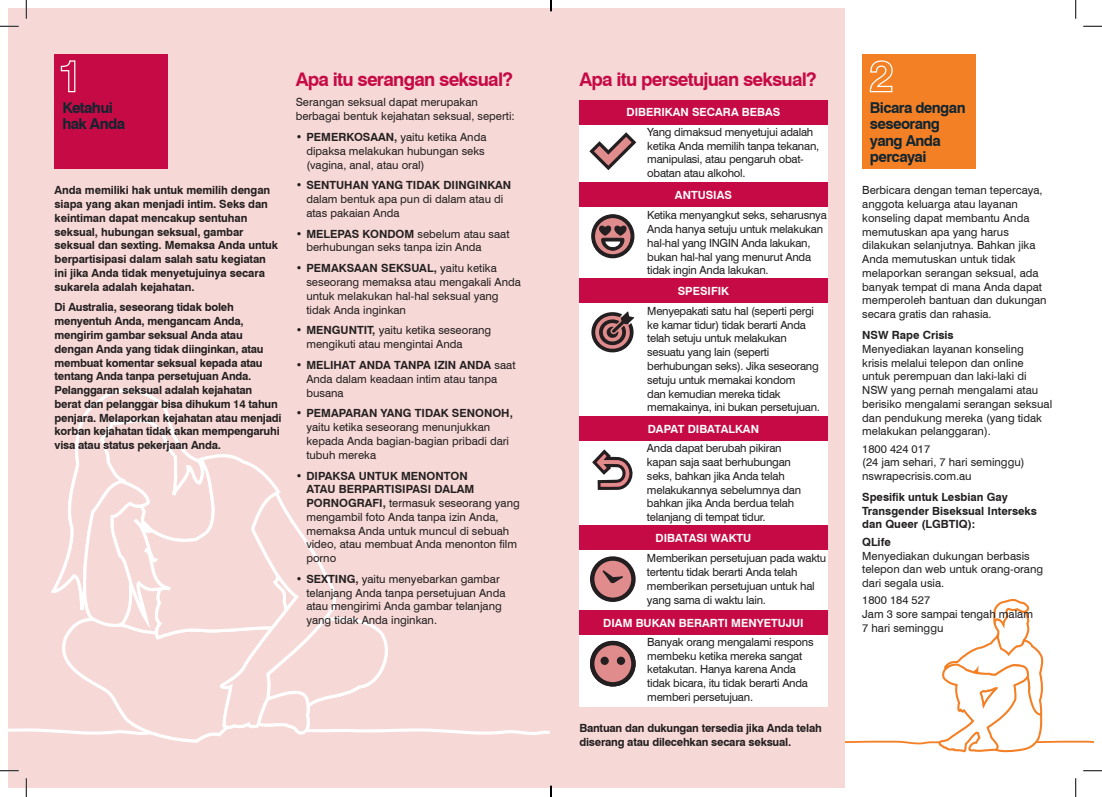
<style>
.page{position:relative;width:1102px;height:797px;background:#fff}
.page>*{position:absolute;margin:0;border:0;box-sizing:border-box;transform-origin:0 0}
.body{font:700 18.75px "Swiss 721 BT";letter-spacing:-.04em;color:#c60a45}
.body-2{font:700 15px/16.2px "Swiss 721 BT";letter-spacing:-.04em;color:#112530}
.CorrectBullets{font:11.25px/13.8px "Swiss 721 BT";color:#231f20}
.CorrectBullets-2{font:700 11.25px/13.8px "Swiss 721 BT";letter-spacing:-.02em;color:#231f20}
.CorrectBullets-3{font:11.25px/13.8px "Swiss 721 BT";letter-spacing:-.02em;color:#231f20}
.CorrectBullets-4{font:11.25px/13.8px "Swiss 721 BT";letter-spacing:-.025em;color:#231f20}
.CorrectBullets-5{font:700 11.25px "Swiss 721 BT";color:#fff}
.CorrectBullets-6{font:700 11.25px/13.8px "Swiss 721 BT";color:#231f20}
.s1{font-weight:700}
</style>
<div class="page">
<svg style="left:845px;top:598px;width:248px;height:155px"></svg>
<div style="left:862px;top:55px;width:113px;height:114px;background:#f48026"></div>
<svg style="left:869px;top:60px;width:24px;height:33px"></svg>
<div style="left:9px;top:9px;width:836px;height:779px;background:#f6d8d6"></div>
<div style="left:55px;top:55px;width:113px;height:114px;background:#c60a45"></div>
<svg style="left:60px;top:60px;width:16px;height:33px"></svg>
<div style="left:579px;top:100px;width:248px;height:89px;background:#fff"></div>
<div style="left:579px;top:100px;width:248px;height:24px;background:#c60a45"></div>
<div style="left:579px;top:183px;width:248px;height:107px;background:#fff"></div>
<div style="left:579px;top:183px;width:248px;height:24px;background:#c60a45"></div>
<div style="left:579px;top:278px;width:248px;height:149px;background:#fff"></div>
<div style="left:579px;top:278px;width:248px;height:25px;background:#c60a45"></div>
<svg style="left:591px;top:311px;width:44px;height:42px"></svg>
<svg style="left:591px;top:214px;width:44px;height:45px"></svg>
<svg style="left:589px;top:132px;width:48px;height:39px"></svg>
<svg style="left:153px;top:735px;width:68px;height:8px"></svg>
<svg style="left:85px;top:389px;width:83px;height:23px"></svg>
<svg style="left:9px;top:412px;width:541px;height:323px"></svg>
<div style="left:579px;top:417px;width:248px;height:115px;background:#fff"></div>
<div style="left:579px;top:416px;width:248px;height:24px;background:#c60a45"></div>
<div style="left:579px;top:526px;width:248px;height:90px;background:#fff"></div>
<div style="left:579px;top:525px;width:248px;height:24px;background:#c60a45"></div>
<div style="left:579px;top:610px;width:248px;height:97px;background:#fff"></div>
<div style="left:579px;top:610px;width:248px;height:24px;background:#c60a45"></div>
<svg style="left:590px;top:640px;width:46px;height:47px"></svg>
<div style="left:616px;top:656px;width:9px;height:9px;border:2px solid #231f20;border-radius:50%"></div>
<svg style="left:590px;top:556px;width:46px;height:46px"></svg>
<svg style="left:592px;top:449px;width:41px;height:41px"></svg>
<svg style="left:0;top:25px;width:19px;height:2px"></svg>
<svg style="left:1083px;top:25px;width:18px;height:2px"></svg>
<svg style="left:0;top:770px;width:19px;height:1px"></svg>
<svg style="left:1083px;top:770px;width:18px;height:1px"></svg>
<svg style="left:25px;top:0;width:2px;height:19px"></svg>
<svg style="left:25px;top:778px;width:2px;height:19px"></svg>
<svg style="left:1075px;top:0;width:1px;height:19px"></svg>
<svg style="left:1075px;top:778px;width:1px;height:19px"></svg>
<svg style="left:550px;top:785px;width:1px;height:12px"></svg>
<p class="body-2" style="left:62px;top:100px;width:64px">Ketahui hak Anda</p>
<p class="CorrectBullets-2" style="left:55px;top:183px;width:225px">Anda memiliki hak untuk memilih dengan siapa yang akan menjadi intim. Seks dan keintiman dapat mencakup sentuhan seksual, hubungan seksual, gambar seksual dan sexting. Memaksa Anda untuk berpartisipasi dalam salah satu kegiatan ini jika Anda tidak menyetujuinya secara sukarela adalah kejahatan.</p>
<p class="CorrectBullets-2" style="left:55px;top:300px;width:228px">Di Australia, seseorang tidak boleh menyentuh Anda, mengancam Anda, mengirim gambar seksual Anda atau dengan Anda yang tidak diinginkan, atau membuat komentar seksual kepada atau tentang Anda tanpa persetujuan Anda.<br>Pelanggaran seksual adalah kejahatan berat dan pelanggar bisa dihukum 14 tahun penjara. Melaporkan kejahatan atau menjadi korban kejahatan tidak akan mempengaruhi visa atau status pekerjaan Anda.</p>
<p class="body" style="left:296px;top:67px;width:219px">Apa itu serangan seksual?</p>
<p class="CorrectBullets" style="left:296px;top:95px;width:221px">Serangan seksual dapat merupakan berbagai bentuk kejahatan seksual, seperti:</p>
<p class="CorrectBullets" style="left:306px;top:130px;width:182px;text-indent:-11px"><span class="s1">• PEMERKOSAAN,</span> yaitu ketika Anda dipaksa melakukan hubungan seks (vagina, anal, atau oral)</p>
<p class="CorrectBullets" style="left:306px;top:178px;width:206px;text-indent:-11px"><span class="s1">• SENTUHAN YANG TIDAK DIINGINKAN </span>dalam bentuk apa pun di dalam atau di atas pakaian Anda</p>
<p class="CorrectBullets" style="left:306px;top:227px;width:205px;text-indent:-11px"><span class="s1">• MELEPAS KONDOM</span> sebelum atau saat berhubungan seks tanpa izin Anda</p>
<p class="CorrectBullets" style="left:306px;top:261px;width:216px;text-indent:-11px"><span class="s1">• PEMAKSAAN SEKSUAL,</span> yaitu ketika seseorang memaksa atau mengakali Anda untuk melakukan hal-hal seksual yang tidak Anda inginkan</p>
<p class="CorrectBullets" style="left:306px;top:323px;width:186px;text-indent:-11px"><span class="s1">• MENGUNTIT,</span> yaitu ketika seseorang mengikuti atau mengintai Anda</p>
<p class="CorrectBullets" style="left:306px;top:358px;width:211px;text-indent:-11px"><span class="s1">• MELIHAT ANDA TANPA IZIN ANDA</span> saat<br>Anda dalam keadaan intim atau tanpa busana</p>
<p class="CorrectBullets" style="left:306px;top:406px;width:208px;text-indent:-11px"><span class="s1">• PEMAPARAN YANG TIDAK SENONOH, </span>yaitu ketika seseorang menunjukkan kepada Anda bagian-bagian pribadi dari tubuh mereka</p>
<p class="CorrectBullets" style="left:306px;top:468px;width:215px;text-indent:-11px"><span class="s1">• DIPAKSA UNTUK MENONTON<br>ATAU BERPARTISIPASI DALAM<br>PORNOGRAFI,</span> termasuk seseorang yang mengambil foto Anda tanpa izin Anda, memaksa Anda untuk muncul di sebuah video, atau membuat Anda menonton film porno</p>
<p class="CorrectBullets" style="left:306px;top:572px;width:201px;text-indent:-11px"><span class="s1">• SEXTING,</span> yaitu menyebarkan gambar telanjang Anda tanpa persetujuan Anda atau mengirimi Anda gambar telanjang yang tidak Anda inginkan.</p>
<p class="body" style="left:579px;top:68px;width:239px">Apa itu persetujuan seksual?</p>
<p class="CorrectBullets-3" style="left:647px;top:125px;width:173px">Yang dimaksud menyetujui adalah ketika Anda memilih tanpa tekanan, manipulasi, atau pengaruh obat&shy;obatan atau alkohol.</p>
<p class="CorrectBullets-5" style="left:626px;top:105px;width:155px">DIBERIKAN SECARA BEBAS</p>
<p class="CorrectBullets-5" style="left:675px;top:188px;width:58px">ANTUSIAS</p>
<p class="CorrectBullets-3" style="left:647px;top:208px;width:181px">Ketika menyangkut seks, seharusnya<br>Anda hanya setuju untuk melakukan hal-hal yang INGIN Anda lakukan, bukan hal-hal yang menurut Anda tidak ingin Anda lakukan.</p>
<p class="CorrectBullets-5" style="left:677px;top:284px;width:53px">SPESIFIK</p>
<p class="CorrectBullets-4" style="left:647px;top:304px;width:174px">Menyepakati satu hal (seperti pergi ke kamar tidur) tidak berarti Anda telah setuju untuk melakukan sesuatu yang lain (seperti berhubungan seks). Jika seseorang setuju untuk memakai kondom<br>dan kemudian mereka tidak memakainya, ini bukan persetujuan.</p>
<p class="CorrectBullets-5" style="left:647px;top:422px;width:113px">DAPAT DIBATALKAN</p>
<p class="CorrectBullets-3" style="left:647px;top:441px;width:156px">Anda dapat berubah pikiran kapan saja saat berhubungan seks, bahkan jika Anda telah melakukannya sebelumnya dan bahkan jika Anda berdua telah telanjang di tempat tidur.</p>
<p class="CorrectBullets-5" style="left:655px;top:531px;width:97px">DIBATASI WAKTU</p>
<p class="CorrectBullets-3" style="left:647px;top:551px;width:181px">Memberikan persetujuan pada waktu tertentu tidak berarti Anda telah memberikan persetujuan untuk hal yang sama di waktu lain.</p>
<p class="CorrectBullets-5" style="left:603px;top:616px;width:202px">DIAM BUKAN BERARTI MENYETUJUI</p>
<p class="CorrectBullets-3" style="left:647px;top:635px;width:168px">Banyak orang mengalami respons membeku ketika mereka sangat ketakutan. Hanya karena Anda tidak bicara, itu tidak berarti Anda memberi persetujuan.</p>
<p class="CorrectBullets-2" style="left:579px;top:720px;width:244px">Bantuan dan dukungan tersedia jika Anda telah diserang atau dilecehkan secara seksual.</p>
<p class="body-2" style="left:869px;top:100px;width:97px">Bicara dengan seseorang yang Anda percayai</p>
<p class="CorrectBullets" style="left:862px;top:183px;width:186px">Berbicara dengan teman tepercaya, anggota keluarga atau layanan konseling dapat membantu Anda memutuskan apa yang harus dilakukan selanjutnya. Bahkan jika<br>Anda memutuskan untuk tidak melaporkan serangan seksual, ada banyak tempat di mana Anda dapat memperoleh bantuan dan dukungan secara gratis dan rahasia.</p>
<p class="CorrectBullets" style="left:862px;top:328px;width:191px"><span class="s1">NSW Rape Crisis<br></span>Menyediakan layanan konseling krisis melalui telepon dan online untuk perempuan dan laki-laki di<br>NSW yang pernah mengalami atau berisiko mengalami serangan seksual dan pendukung mereka (yang tidak melakukan pelanggaran).</p>
<p class="CorrectBullets" style="left:862px;top:441px;width:164px">1800 424 017<br>(24 jam sehari, 7 hari seminggu) nswrapecrisis.com.au</p>
<p class="CorrectBullets-6" style="left:862px;top:490px;width:176px">Spesifik untuk Lesbian Gay<br>Transgender Biseksual Interseks dan Queer (LGBTIQ):</p>
<p class="CorrectBullets" style="left:862px;top:535px;width:182px"><span class="s1">QLife<br></span>Menyediakan dukungan berbasis telepon dan web untuk orang-orang dari segala usia.</p>
<p class="CorrectBullets" style="left:862px;top:593px;width:172px">1800 184 527<br>Jam 3 sore sampai tengah malam<br>7 hari seminggu</p>
</div>
